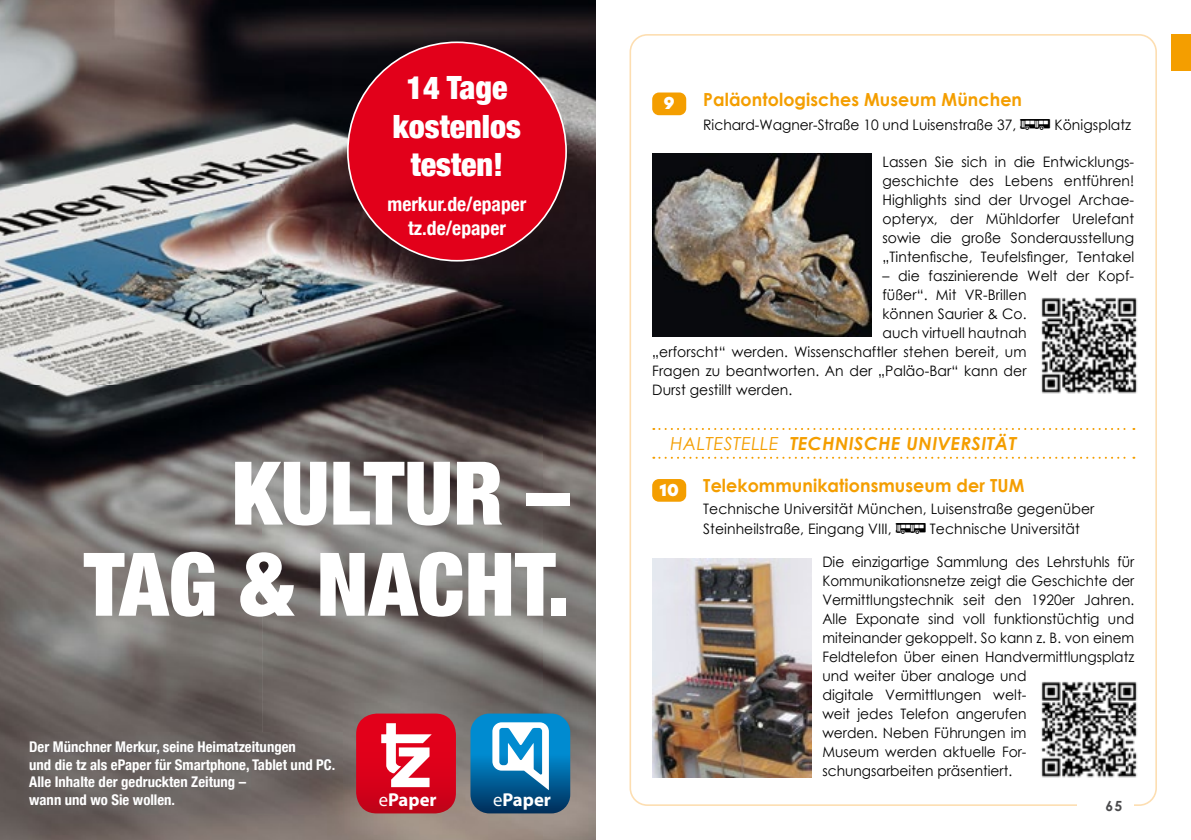
<style>
.page{position:relative;width:1191px;height:840px;background:#fff}
.page>*{position:absolute;margin:0;border:0;box-sizing:border-box;transform-origin:0 0}
.t1{font:900 condensed 87.8px/91px "Helvetica Neue";color:#fff;text-align:right}
.t2{font:900 condensed 32px/38.4px "Helvetica Neue";color:#fff;text-align:center}
.t3{font:700 condensed 19.6px/23.6px "Helvetica Neue";color:#fff;text-align:center}
.t4{font:700 18.6px "Myriad Pro";color:#fff}
.t5{font:700 18px "Century Gothic";letter-spacing:.005em;color:#f49e00}
.t6{font:italic 700 18px "Century Gothic";letter-spacing:.025em;color:#f49e00}
.t7{font:16px "New Hero Super";color:#fff}
.t8{font:700 condensed 14.8px/17.6px "Helvetica Neue";color:#fff}
.t9{font:14.4px/19px "Century Gothic";color:#000;text-align:justify}
.t10{font:14.4px/19px "Century Gothic";color:#000;scale:.96 1}
.t11{font:700 14px "Century Gothic";color:#4b4b4d}
.s1{font-weight:400}
.s2{font-family:"Glyphyx One NF";font-size:20px}
</style>
<div class="page">
<div style="left:1171px;top:34px;width:20px;height:37px;background:#f49e00"></div>
<img style="left:652px;top:154px;width:219px;height:182px">
<img style="left:652px;top:558px;width:159px;height:219px">
<div style="left:652px;top:92px;width:34px;height:23px;background:#f49e00;border-radius:7px"></div>
<div style="left:652px;top:478px;width:34px;height:23px;background:#f49e00;border-radius:7px"></div>
<img style="left:1041px;top:297px;width:96px;height:97px">
<img style="left:1041px;top:681px;width:96px;height:97px">
<img style="left:0;top:0;width:595px;height:839px">
<img style="left:21px;top:732px;width:322px;height:81px">
<svg style="left:470px;top:713px;width:100px;height:100px"></svg>
<svg style="left:356px;top:713px;width:100px;height:100px"></svg>
<div style="left:348px;top:42px;width:218px;height:218px;background:#e2001a;border-radius:50%"></div>
<svg style="left:653px;top:428px;width:481px;height:1px"></svg>
<svg style="left:653px;top:456px;width:481px;height:2px"></svg>
<h2 class="t2" style="left:393px;top:68px;width:129px">14 Tage kostenlos testen!</h2>
<h3 class="t3" style="left:387px;top:192px;width:140px">merkur.de/epaper tz.de/epaper</h3>
<h1 class="t1" style="left:84px;top:446px;width:488px">KULTUR –<br>TAG &amp; NACHT.</h1>
<p class="t8" style="left:29px;top:737px;width:308px">Der Münchner Merkur, seine Heimatzeitungen<br>und die tz als ePaper für Smartphone, Tablet und PC.<br>Alle Inhalte der gedruckten Zeitung –<br>wann und wo Sie wollen.</p>
<p class="t4" style="left:379px;top:786px;width:59px"><span class="s1">e</span>Paper</p>
<p class="t4" style="left:493px;top:786px;width:59px"><span class="s1">e</span>Paper</p>
<p class="t5" style="left:703px;top:86px;width:320px">Paläontologisches Museum München</p>
<p class="t10" style="left:703px;top:115px;width:447px">Richard-Wagner-Straße 10 und Luisenstraße 37, <span class="s2">)</span> Königsplatz</p>
<p class="t9" style="left:882px;top:152px;width:253px">Lassen Sie sich in die Entwicklungs&shy;geschichte des Lebens entführen!<br>Highlights sind der Urvogel Archae&shy;opteryx, der Mühldorfer Urelefant sowie die große Sonderausstellung „Tintenfische, Teufelsfinger, Tentakel</p>
<p class="t9" style="left:882px;top:266px;width:252px">– die faszinierende Welt der Kopf-</p>
<p class="t9" style="left:882px;top:285px;width:145px">füßer“. Mit VR-Brillen</p>
<p class="t9" style="left:882px;top:304px;width:146px">können Saurier &amp; Co.</p>
<p class="t9" style="left:882px;top:323px;width:146px">auch virtuell hautnah</p>
<p class="t9" style="left:652px;top:342px;width:376px">„erforscht“ werden. Wissenschaftler stehen bereit, um</p>
<p class="t9" style="left:652px;top:361px;width:376px">Fragen zu beantworten. An der „Paläo-Bar“ kann der</p>
<p class="t9" style="left:652px;top:380px;width:142px">Durst gestillt werden.</p>
<p class="t7" style="left:664px;top:92px;width:12px">9</p>
<p class="t6" style="left:670px;top:429px;width:347px"><span class="s1">HALTESTELLE</span> TECHNISCHE UNIVERSITÄT</p>
<p class="t7" style="left:659px;top:479px;width:21px">10</p>
<p class="t5" style="left:703px;top:471px;width:323px">Telekommunikationsmuseum der TUM</p>
<p class="t9" style="left:703px;top:498px;width:392px;line-height:20px">Technische Universität München, Luisenstraße gegenüber<br>Steinheilstraße, Eingang VIII, <span class="s2">)</span> Technische Universität</p>
<p class="t10" style="left:822px;top:551px;width:326px">Die einzigartige Sammlung des Lehrstuhls für Kommunikationsnetze zeigt die Geschichte der Vermittlungstechnik seit den 1920er Jahren.<br>Alle Exponate sind voll funktionstüchtig und miteinander gekoppelt. So kann z. B. von einem Feldtelefon über einen Handvermittlungsplatz und weiter über analoge und<br>digitale Vermittlungen welt-<br>weit jedes Telefon angerufen<br>werden. Neben Führungen im<br>Museum werden aktuelle For&shy;schungsarbeiten präsentiert.</p>
<p class="t11" style="left:1105px;top:794px;width:18px">65</p>
</div>
